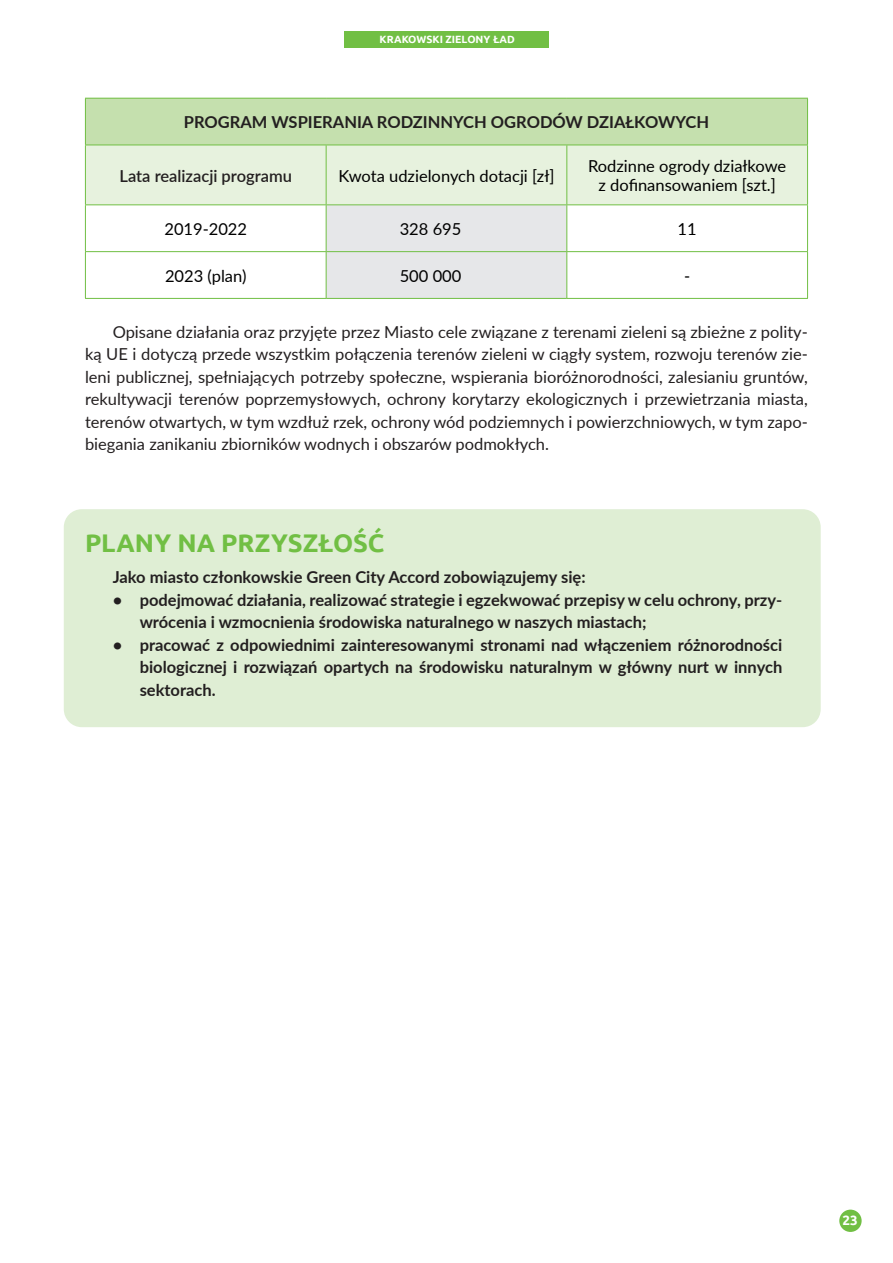
<style>
.page{position:relative;width:893px;height:1263px;background:#fff}
.page>*{position:absolute;margin:0;border:0;box-sizing:border-box;transform-origin:0 0}
.Sródtytuł{font:700 25.5px "Ubuntu";color:#71bf44}
.Tekst{font:16.5px/22.5px "Lato";color:#231f20;text-align:justify}
.Tekst-2{font:700 16.5px/22.5px "Lato";color:#231f20}
.t1{font:16.5px/19.8px "Lato";color:#000;text-align:center}
.t2{font:600 16.5px "Lato";color:#231f20}
.t3{font:700 13.5px "Ubuntu";color:#fff}
.t4{font:700 10.5px "Ubuntu";color:#fff}
</style>
<div class="page">
<div style="left:344px;top:31px;width:205px;height:16px;background:#71bf44"></div>
<div style="left:839px;top:1209px;width:23px;height:23px;background:#71bf44;border-radius:50%"></div>
<div style="left:64px;top:509px;width:757px;height:218px;background:#dfeed4;border-radius:18px"></div>
<div style="left:85px;top:98px;width:722px;height:47px;background:#c5e0ae"></div>
<svg style="left:86px;top:146px;width:721px;height:152px"></svg>
<hr style="left:85px;top:98px;width:241px;height:1px;background:#71bf44">
<hr style="left:85px;top:99px;width:1px;height:46px;background:#71bf44">
<hr style="left:326px;top:98px;width:241px;height:1px;background:#71bf44">
<hr style="left:567px;top:98px;width:241px;height:1px;background:#71bf44">
<hr style="left:807px;top:99px;width:1px;height:46px;background:#71bf44">
<hr style="left:85px;top:145px;width:241px;height:1px;background:#71bf44">
<hr style="left:85px;top:145px;width:1px;height:59px;background:#71bf44">
<hr style="left:326px;top:145px;width:241px;height:1px;background:#71bf44">
<hr style="left:326px;top:145px;width:1px;height:59px;background:#71bf44">
<hr style="left:567px;top:145px;width:241px;height:1px;background:#71bf44">
<hr style="left:566px;top:145px;width:1px;height:59px;background:#71bf44">
<hr style="left:807px;top:145px;width:1px;height:59px;background:#71bf44">
<hr style="left:85px;top:204px;width:241px;height:1px;background:#71bf44">
<hr style="left:85px;top:205px;width:1px;height:46px;background:#71bf44">
<hr style="left:326px;top:204px;width:241px;height:1px;background:#71bf44">
<hr style="left:326px;top:205px;width:1px;height:46px;background:#71bf44">
<hr style="left:567px;top:204px;width:241px;height:1px;background:#71bf44">
<hr style="left:566px;top:205px;width:1px;height:46px;background:#71bf44">
<hr style="left:807px;top:205px;width:1px;height:46px;background:#71bf44">
<hr style="left:85px;top:251px;width:241px;height:1px;background:#71bf44">
<hr style="left:85px;top:252px;width:1px;height:46px;background:#71bf44">
<hr style="left:326px;top:251px;width:241px;height:1px;background:#71bf44">
<hr style="left:326px;top:252px;width:1px;height:46px;background:#71bf44">
<hr style="left:567px;top:251px;width:241px;height:1px;background:#71bf44">
<hr style="left:566px;top:252px;width:1px;height:46px;background:#71bf44">
<hr style="left:807px;top:252px;width:1px;height:46px;background:#71bf44">
<hr style="left:85px;top:298px;width:241px;height:1px;background:#71bf44">
<hr style="left:326px;top:298px;width:241px;height:1px;background:#71bf44">
<hr style="left:567px;top:298px;width:241px;height:1px;background:#71bf44">
<p class="t4" style="left:380px;top:33px;width:137px">KRAKOWSKI ZIELONY ŁAD</p>
<p class="Tekst-2" style="left:184px;top:110px;width:527px">PROGRAM WSPIERANIA RODZINNYCH OGRODÓW DZIAŁKOWYCH</p>
<p class="t2" style="left:120px;top:164px;width:174px">Lata realizacji programu</p>
<p class="t1" style="left:338px;top:165px;width:217px">Kwota udzielonych dotacji [zł]</p>
<p class="t1" style="left:588px;top:155px;width:200px">Rodzinne ogrody działkowe z dofinansowaniem [szt.]</p>
<p class="t1" style="left:164px;top:218px;width:84px">2019-2022</p>
<p class="t1" style="left:400px;top:218px;width:63px">328 695</p>
<p class="t1" style="left:678px;top:218px;width:21px">11</p>
<p class="t1" style="left:165px;top:265px;width:83px">2023 (plan)</p>
<p class="t1" style="left:400px;top:265px;width:63px">500 000</p>
<p class="t1" style="left:684px;top:265px;width:8px">-</p>
<p class="Tekst" style="left:85px;top:320px;width:724px;text-indent:28px">Opisane działania oraz przyjęte przez Miasto cele związane z terenami zieleni są zbieżne z polity&shy;ką UE i dotyczą przede wszystkim połączenia terenów zieleni w ciągły system, rozwoju terenów zie&shy;leni publicznej, spełniających potrzeby społeczne, wspierania bioróżnorodności, zalesianiu gruntów, rekultywacji terenów poprzemysłowych, ochrony korytarzy ekologicznych i przewietrzania miasta, terenów otwartych, w tym wzdłuż rzek, ochrony wód podziemnych i powierzchniowych, w tym zapo&shy;biegania zanikaniu zbiorników wodnych i obszarów podmokłych.</p>
<p class="Sródtytuł" style="left:85px;top:528px;width:301px">PLANY NA PRZYSZŁOŚĆ</p>
<p class="Tekst-2" style="left:113px;top:565px;width:474px">Jako miasto członkowskie Green City Accord zobowiązujemy się:</p>
<p class="Tekst-2" style="left:140px;top:588px;width:644px;text-indent:-27px">• podejmować działania, realizować strategie i egzekwować przepisy w celu ochrony, przy&shy;wrócenia i wzmocnienia środowiska naturalnego w naszych miastach;</p>
<p class="Tekst-2" style="left:140px;top:633px;width:644px;text-align:justify;text-indent:-27px">• pracować z odpowiednimi zainteresowanymi stronami nad włączeniem różnorodności biologicznej i rozwiązań opartych na środowisku naturalnym w główny nurt w innych sektorach.</p>
<p class="t3" style="left:842px;top:1212px;width:17px">23</p>
</div>
